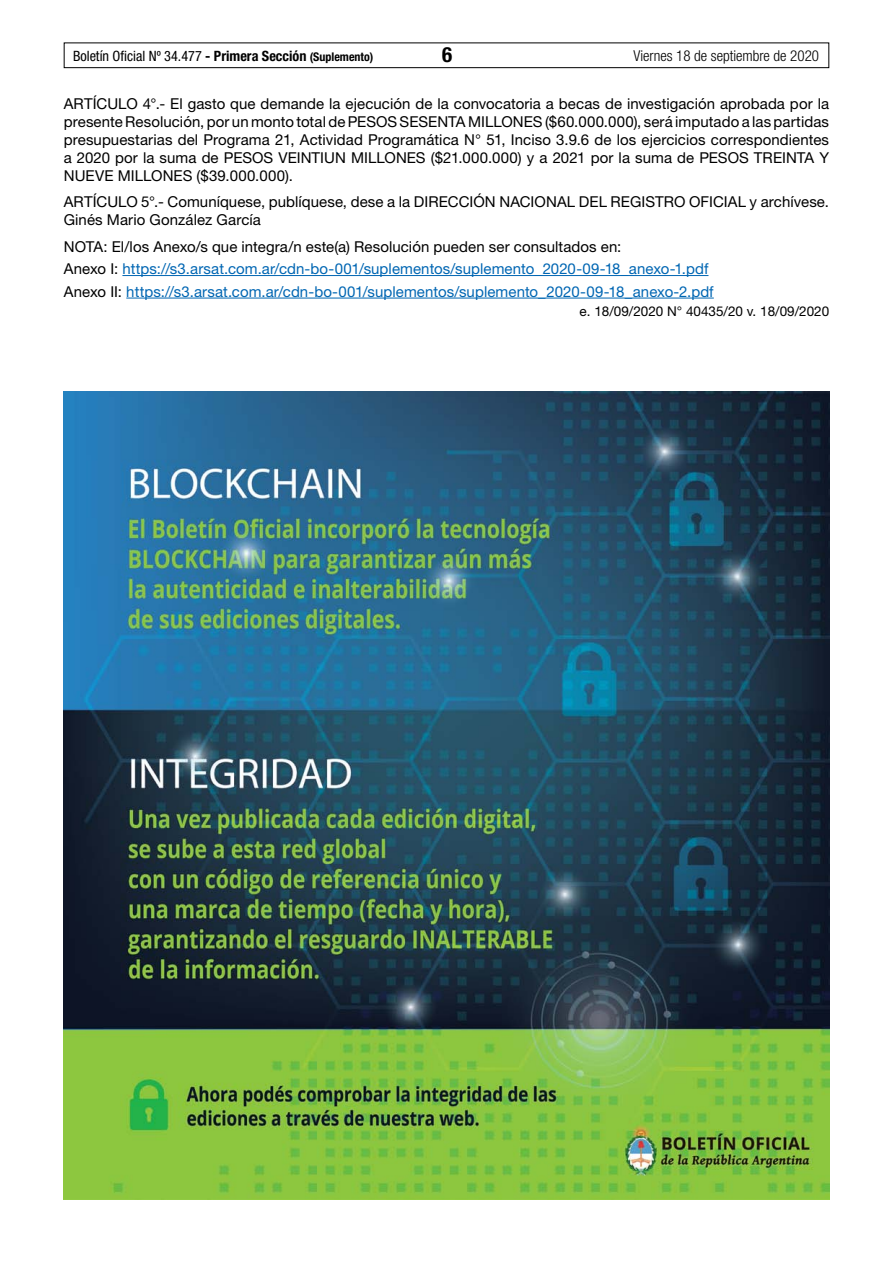
<style>
.page{position:relative;width:893px;height:1263px;background:#fff}
.page>*{position:absolute;margin:0;border:0;box-sizing:border-box;transform-origin:0 0}
.t1{font:700 condensed 21px "Helvetica Neue LT Std";color:#000}
.t2{font:15px/18px "Helvetica Neue LT Std";letter-spacing:.005em;color:#000;text-align:justify}
.t3{font:15px/22.5px "Helvetica Neue LT Std";letter-spacing:.005em;color:#0066b3}
.t4{font:300 condensed 15px "Helvetica Neue LT Std";color:#000}
.t5{font:condensed 14.25px "Helvetica Neue LT Std";color:#000}
.t6{font:13.5px "Helvetica Neue LT Std";color:#000}
.s1{font-weight:700}
.s2{font-weight:700;font-size:12px}
.s3{color:#000}
</style>
<div class="page">
<div style="left:64px;top:43px;width:765px;height:25px;border:1px solid #000"></div>
<hr style="left:122px;top:275px;width:586px;height:1px;background:#0066b3">
<hr style="left:126px;top:298px;width:588px;height:1px;background:#0066b3">
<img style="left:64px;top:391px;width:765px;height:808px">
<p class="t5" style="left:73px;top:47px;width:302px">Boletín Oficial Nº 34.477 <span class="s1">- Primera Sección</span> <span class="s2">(Suplemento)</span></p>
<h1 class="t1" style="left:442px;top:42px;width:12px">6</h1>
<p class="t4" style="left:633px;top:47px;width:187px">Viernes 18 de septiembre de 2020</p>
<p class="t2" style="left:64px;top:94px;width:767px">ARTÍCULO 4°.- El gasto que demande la ejecución de la convocatoria a becas de investigación aprobada por la presente Resolución, por un monto total de PESOS SESENTA MILLONES ($60.000.000), será imputado a las partidas presupuestarias del Programa 21, Actividad Programática N° 51, Inciso 3.9.6 de los ejercicios correspondientes a 2020 por la suma de PESOS VEINTIUN MILLONES ($21.000.000) y a 2021 por la suma de PESOS TREINTA Y NUEVE MILLONES ($39.000.000).</p>
<p class="t2" style="left:64px;top:192px;width:767px">ARTÍCULO 5°.- Comuníquese, publíquese, dese a la DIRECCIÓN NACIONAL DEL REGISTRO OFICIAL y archívese.<br>Ginés Mario González García</p>
<p class="t3" style="left:64px;top:235px;width:651px"><span class="s3">NOTA: El/los Anexo/s que integra/n este(a) Resolución pueden ser consultados en:<br>Anexo I:</span> https://s3.arsat.com.ar/cdn-bo-001/suplementos/suplemento_2020-09-18_anexo-1.pdf<br><span class="s3">Anexo II:</span> https://s3.arsat.com.ar/cdn-bo-001/suplementos/suplemento_2020-09-18_anexo-2.pdf</p>
<p class="t6" style="left:580px;top:303px;width:251px">e. 18/09/2020 N° 40435/20 v. 18/09/2020</p>
</div>
